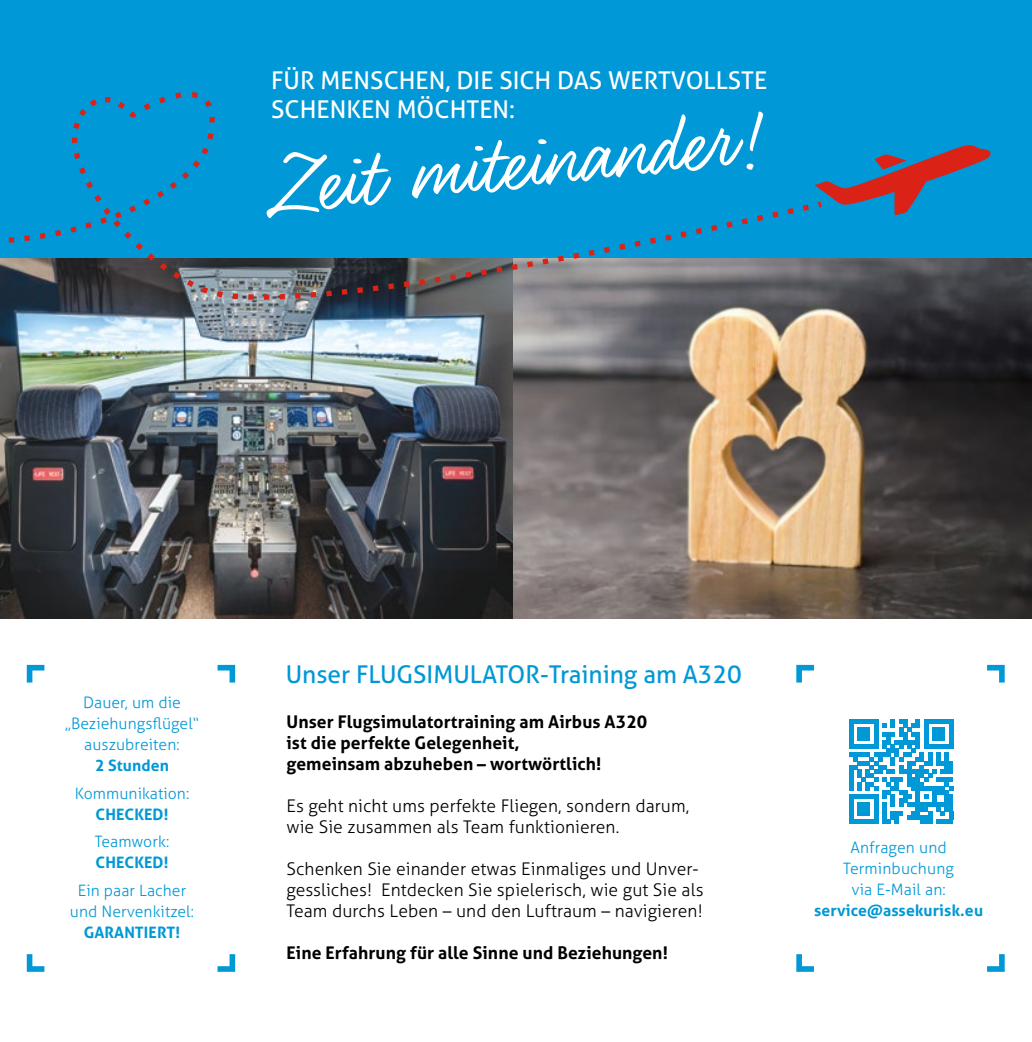
<style>
.page{position:relative;width:1032px;height:1042px;background:#fff}
.page>*{position:absolute;margin:0;border:0;box-sizing:border-box;transform-origin:0 0}
.t1{font:94.5px "Felt That";color:#fff}
.t2{font:24.5px/29.4px "Aller";color:#fff}
.t3{font:24.5px "Aller";color:#0098d6}
.t4{font:300 17.5px/21px "Aller";letter-spacing:.005em;color:#000}
.t5{font:700 17.5px/21px "Aller";letter-spacing:.005em;color:#000}
.t6{font:300 15.75px/21px "Aller";letter-spacing:.005em;color:#0098d6;text-align:center}
.t7{font:700 15.75px "Aller";letter-spacing:.005em;color:#0098d6}
</style>
<div class="page">
<div style="left:0;top:0;width:1032px;height:551px;background:#0098d6"></div>
<svg style="left:27px;top:665px;width:17px;height:17px"></svg>
<svg style="left:27px;top:954px;width:17px;height:18px"></svg>
<svg style="left:217px;top:665px;width:18px;height:17px"></svg>
<svg style="left:217px;top:954px;width:18px;height:18px"></svg>
<svg style="left:796px;top:665px;width:18px;height:17px"></svg>
<svg style="left:796px;top:954px;width:18px;height:18px"></svg>
<svg style="left:987px;top:665px;width:18px;height:17px"></svg>
<svg style="left:987px;top:954px;width:18px;height:18px"></svg>
<svg style="left:849px;top:719px;width:104px;height:104px"></svg>
<hr style="left:920px;top:819px;width:12px;height:4px;background:#0098d6">
<hr style="left:936px;top:819px;width:17px;height:4px;background:#0098d6">
<img style="left:0;top:258px;width:1032px;height:360px">
<svg style="left:826px;top:145px;width:165px;height:70px"></svg>
<svg style="left:211px;top:298px;width:609px;height:18px;background:#6b7077"></svg>
<svg style="left:0;top:94px;width:826px;height:204px"></svg>
<h2 class="t2" style="left:271px;top:65px;width:497px">FÜR MENSCHEN, DIE SICH DAS WERTVOLLSTE<br>SCHENKEN MÖCHTEN:</h2>
<h1 class="t1" style="left:265px;top:131px;width:490px;rotate:-6deg">Zeit miteinander!</h1>
<p class="t6" style="left:65px;top:692px;width:136px">Dauer, um die „Beziehungsflügel“ auszubreiten:</p>
<p class="t7" style="left:95px;top:756px;width:75px">2 Stunden</p>
<p class="t6" style="left:75px;top:783px;width:116px">Kommunikation:</p>
<p class="t7" style="left:96px;top:804px;width:74px">CHECKED!</p>
<p class="t6" style="left:95px;top:831px;width:76px">Teamwork:</p>
<p class="t7" style="left:96px;top:853px;width:74px">CHECKED!</p>
<p class="t6" style="left:70px;top:879px;width:126px">Ein paar Lacher und Nervenkitzel:</p>
<p class="t7" style="left:84px;top:922px;width:98px">GARANTIERT!</p>
<h2 class="t3" style="left:286px;top:659px;width:458px">Unser FLUGSIMULATOR-Training am A320</h2>
<p class="t5" style="left:286px;top:711px;width:362px">Unser Flugsimulatortraining am Airbus A320 ist die perfekte Gelegenheit,<br>gemeinsam abzuheben – wortwörtlich!</p>
<p class="t4" style="left:286px;top:795px;width:404px">Es geht nicht ums perfekte Fliegen, sondern darum, wie Sie zusammen als Team funktionieren.</p>
<p class="t4" style="left:286px;top:858px;width:418px">Schenken Sie einander etwas Einmaliges und Unver&shy;gessliches! Entdecken Sie spielerisch, wie gut Sie als<br>Team durchs Leben – und den Luftraum – navigieren!</p>
<p class="t5" style="left:286px;top:942px;width:383px">Eine Erfahrung für alle Sinne und Beziehungen!</p>
<p class="t6" style="left:843px;top:837px;width:112px">Anfragen und<br>Terminbuchung via E-Mail an:</p>
<p class="t7" style="left:814px;top:901px;width:170px">service@assekurisk.eu</p>
</div>
